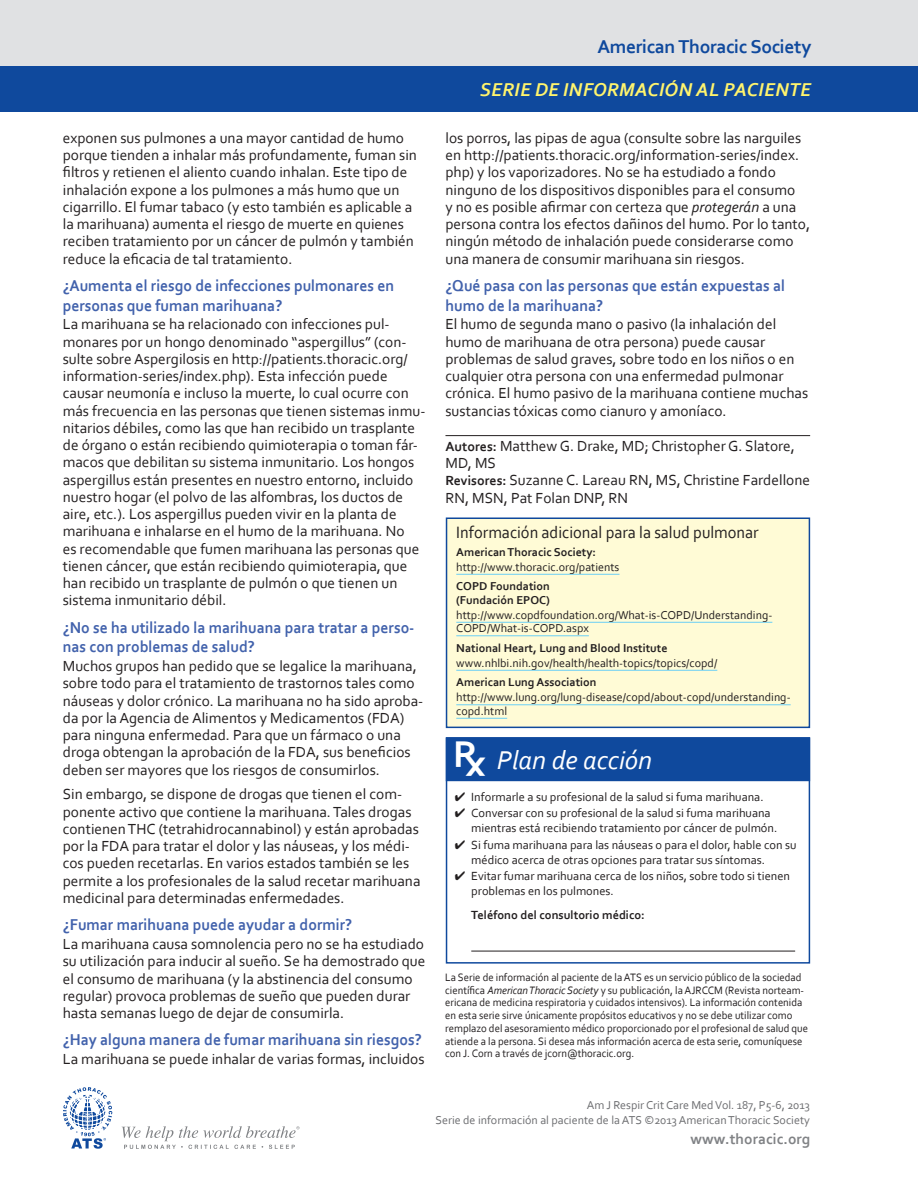
<style>
.page{position:relative;width:918px;height:1188px;background:#fff}
.page>*{position:absolute;margin:0;border:0;box-sizing:border-box;transform-origin:0 0}
.RX_Headline{font:italic 27px "Corbel";color:#fff}
.t1{font:italic 700 19.5px "Corbel";letter-spacing:.02em;color:#fff46d}
.t2{font:700 19.5px "Corbel";letter-spacing:-.02em;color:#0f499d}
.Resources_Box_Title{font:17.25px "Corbel";color:#231f20;scale:.95 1}
.Body_Headline{font:700 16.5px/19.8px "Corbel";color:#4262ac;scale:.95 1}
.t3{font:700 15.45px "Corbel";color:#808285}
.Body{font:15.3px/17.2px "Corbel";color:#231f20}
.Authors{font:15.3px/17.2px "Corbel";color:#231f20}
.t4{font:12.3px/15px "Corbel";color:#231f20}
.Rx_Telephone{font:700 12.3px "Corbel";color:#231f20}
.Resources_Listing{font:12px/13.5px "Corbel";color:#231f20}
.Reources_Headline{font:700 12px/13.5px "Corbel";color:#231f20}
.Copyright_Info{font:12px "Corbel";color:#6c6d70}
.Endnote{font:11.25px/12.8px "Corbel";color:#231f20;scale:.95 1}
.s1{font-style:italic}
.s2{font-weight:700;font-size:13.8px}
.s3{font-family:"Rx";font-style:normal;font-size:34.5px}
</style>
<div class="page">
<div style="left:0;top:0;width:918px;height:66px;background:#e0e1e3"></div>
<div style="left:0;top:66px;width:918px;height:45px;background:#0f499d"></div>
<svg style="left:63px;top:1087px;width:49px;height:62px"></svg>
<svg style="left:122px;top:1126px;width:178px;height:23px"></svg>
<hr style="left:445px;top:435px;width:365px;height:1px;background:#231f20">
<div style="left:447px;top:518px;width:362px;height:209px;background:#fffbd6"></div>
<hr style="left:456px;top:574px;width:164px;height:1px;background:#6bcff6">
<hr style="left:456px;top:622px;width:316px;height:1px;background:#6bcff6">
<hr style="left:456px;top:635px;width:133px;height:1px;background:#6bcff6">
<hr style="left:456px;top:670px;width:261px;height:1px;background:#6bcff6">
<hr style="left:456px;top:704px;width:335px;height:1px;background:#6bcff6">
<hr style="left:456px;top:718px;width:51px;height:1px;background:#6bcff6">
<div style="left:446px;top:518px;width:364px;height:210px;border:2px solid #0f499d"></div>
<div style="left:446px;top:738px;width:364px;height:43px;background:#0f499d"></div>
<hr style="left:471px;top:951px;width:324px;height:1px;background:#231f20">
<div style="left:446px;top:737px;width:364px;height:227px;border:2px solid #0f499d"></div>
<p class="t2" style="left:597px;top:34px;width:216px">American Thoracic Society</p>
<p class="t1" style="left:480px;top:78px;width:333px">SERIE DE INFORMACIÓN AL PACIENTE</p>
<p class="Body" style="left:63px;top:129px;width:356px">exponen sus pulmones a una mayor cantidad de humo porque tienden a inhalar más profundamente, fuman sin filtros y retienen el aliento cuando inhalan. Este tipo de inhalación expone a los pulmones a más humo que un cigarrillo. El fumar tabaco (y esto también es aplicable a la marihuana) aumenta el riesgo de muerte en quienes reciben tratamiento por un cáncer de pulmón y también reduce la eficacia de tal tratamiento.</p>
<p class="Body_Headline" style="left:63px;top:275px;width:350px">¿Aumenta el riesgo de infecciones pulmonares en personas que fuman marihuana?</p>
<p class="Body" style="left:63px;top:315px;width:364px">La marihuana se ha relacionado con infecciones pul&shy;monares por un hongo denominado “aspergillus” (con&shy;sulte sobre Aspergilosis en http://patients.thoracic.org/ information-series/index.php). Esta infección puede causar neumonía e incluso la muerte, lo cual ocurre con más frecuencia en las personas que tienen sistemas inmu&shy;nitarios débiles, como las que han recibido un trasplante de órgano o están recibiendo quimioterapia o toman fár&shy;macos que debilitan su sistema inmunitario. Los hongos aspergillus están presentes en nuestro entorno, incluido nuestro hogar (el polvo de las alfombras, los ductos de aire, etc.). Los aspergillus pueden vivir en la planta de marihuana e inhalarse en el humo de la marihuana. No<br>es recomendable que fumen marihuana las personas que tienen cáncer, que están recibiendo quimioterapia, que han recibido un trasplante de pulmón o que tienen un sistema inmunitario débil.</p>
<p class="Body_Headline" style="left:63px;top:617px;width:372px">¿No se ha utilizado la marihuana para tratar a perso&shy;nas con problemas de salud?</p>
<p class="Body" style="left:63px;top:657px;width:362px">Muchos grupos han pedido que se legalice la marihuana, sobre todo para el tratamiento de trastornos tales como náuseas y dolor crónico. La marihuana no ha sido aproba&shy;da por la Agencia de Alimentos y Medicamentos (FDA) para ninguna enfermedad. Para que un fármaco o una droga obtengan la aprobación de la FDA, sus beneficios deben ser mayores que los riesgos de consumirlos.</p>
<p class="Body" style="left:63px;top:785px;width:359px">Sin embargo, se dispone de drogas que tienen el com&shy;ponente activo que contiene la marihuana. Tales drogas contienen THC (tetrahidrocannabinol) y están aprobadas por la FDA para tratar el dolor y las náuseas, y los médi&shy;cos pueden recetarlas. En varios estados también se les permite a los profesionales de la salud recetar marihuana medicinal para determinadas enfermedades.</p>
<p class="Body_Headline" style="left:63px;top:914px;width:306px">¿Fumar marihuana puede ayudar a dormir?</p>
<p class="Body" style="left:63px;top:935px;width:364px">La marihuana causa somnolencia pero no se ha estudiado su utilización para inducir al sueño. Se ha demostrado que el consumo de marihuana (y la abstinencia del consumo regular) provoca problemas de sueño que pueden durar hasta semanas luego de dejar de consumirla.</p>
<p class="Body_Headline" style="left:63px;top:1030px;width:379px">¿Hay alguna manera de fumar marihuana sin riesgos?</p>
<p class="Body" style="left:63px;top:1050px;width:363px">La marihuana se puede inhalar de varias formas, incluidos</p>
<p class="Body" style="left:445px;top:129px;width:366px">los porros, las pipas de agua (consulte sobre las narguiles en http://patients.thoracic.org/information-series/index. php) y los vaporizadores. No se ha estudiado a fondo ninguno de los dispositivos disponibles para el consumo<br>y no es posible afirmar con certeza que <span class="s1">protegerán</span> a una persona contra los efectos dañinos del humo. Por lo tanto, ningún método de inhalación puede considerarse como una manera de consumir marihuana sin riesgos.</p>
<p class="Body_Headline" style="left:445px;top:275px;width:359px">¿Qué pasa con las personas que están expuestas al humo de la marihuana?</p>
<p class="Body" style="left:445px;top:315px;width:364px">El humo de segunda mano o pasivo (la inhalación del humo de marihuana de otra persona) puede causar problemas de salud graves, sobre todo en los niños o en cualquier otra persona con una enfermedad pulmonar crónica. El humo pasivo de la marihuana contiene muchas sustancias tóxicas como cianuro y amoníaco.</p>
<p class="Authors" style="left:445px;top:437px;width:366px"><span class="s2">Autores:</span> Matthew G. Drake, MD; Christopher G. Slatore, MD, MS<br><span class="s2">Revisores:</span> Suzanne C. Lareau RN, MS, Christine Fardellone RN, MSN, Pat Folan DNP, RN</p>
<p class="Resources_Box_Title" style="left:456px;top:521px;width:320px">Información adicional para la salud pulmonar</p>
<p class="Reources_Headline" style="left:456px;top:545px;width:141px">American Thoracic Society:</p>
<p class="Resources_Listing" style="left:456px;top:560px;width:165px">http://www.thoracic.org/patients</p>
<p class="Reources_Headline" style="left:456px;top:579px;width:95px">COPD Foundation (Fundación EPOC)</p>
<p class="Resources_Listing" style="left:456px;top:608px;width:318px">http://www.copdfoundation.org/What-is-COPD/Understanding-<br>COPD/What-is-COPD.aspx</p>
<p class="Reources_Headline" style="left:456px;top:641px;width:213px">National Heart, Lung and Blood Institute</p>
<p class="Resources_Listing" style="left:456px;top:656px;width:263px">www.nhlbi.nih.gov/health/health-topics/topics/copd/</p>
<p class="Reources_Headline" style="left:456px;top:675px;width:142px">American Lung Association</p>
<p class="Resources_Listing" style="left:456px;top:690px;width:336px">http://www.lung.org/lung-disease/copd/about-copd/understanding&shy;copd.html</p>
<p class="RX_Headline" style="left:456px;top:743px;width:197px"><span class="s3">R</span> Plan de acción</p>
<p class="t4" style="left:455px;top:789px;width:310px">✔ Informarle a su profesional de la salud si fuma marihuana.</p>
<p class="t4" style="left:471px;top:805px;width:308px;text-indent:-16px">✔ Conversar con su profesional de la salud si fuma marihuana mientras está recibiendo tratamiento por cáncer de pulmón.</p>
<p class="t4" style="left:471px;top:837px;width:327px;text-indent:-16px">✔ Si fuma marihuana para las náuseas o para el dolor, hable con su médico acerca de otras opciones para tratar sus síntomas.</p>
<p class="t4" style="left:471px;top:868px;width:320px;text-indent:-16px">✔ Evitar fumar marihuana cerca de los niños, sobre todo si tienen problemas en los pulmones.</p>
<p class="Rx_Telephone" style="left:471px;top:907px;width:175px">Teléfono del consultorio médico:</p>
<p class="Endnote" style="left:445px;top:971px;width:383px">La Serie de información al paciente de la ATS es un servicio público de la sociedad científica <span class="s1">American Thoracic Society</span> y su publicación, la AJRCCM (Revista norteam&shy;ericana de medicina respiratoria y cuidados intensivos). La información contenida en esta serie sirve únicamente propósitos educativos y no se debe utilizar como remplazo del asesoramiento médico proporcionado por el profesional de salud que atiende a la persona. Si desea más información acerca de esta serie, comuníquese con J. Corn a través de jcorn@thoracic.org.</p>
<p class="Copyright_Info" style="left:587px;top:1098px;width:225px">Am J Respir Crit Care Med Vol. 187, P5-6, 2013</p>
<p class="Copyright_Info" style="left:435px;top:1112px;width:376px">Serie de información al paciente de la ATS ©2013 American Thoracic Society</p>
<p class="t3" style="left:691px;top:1130px;width:121px">www.thoracic.org</p>
</div>
